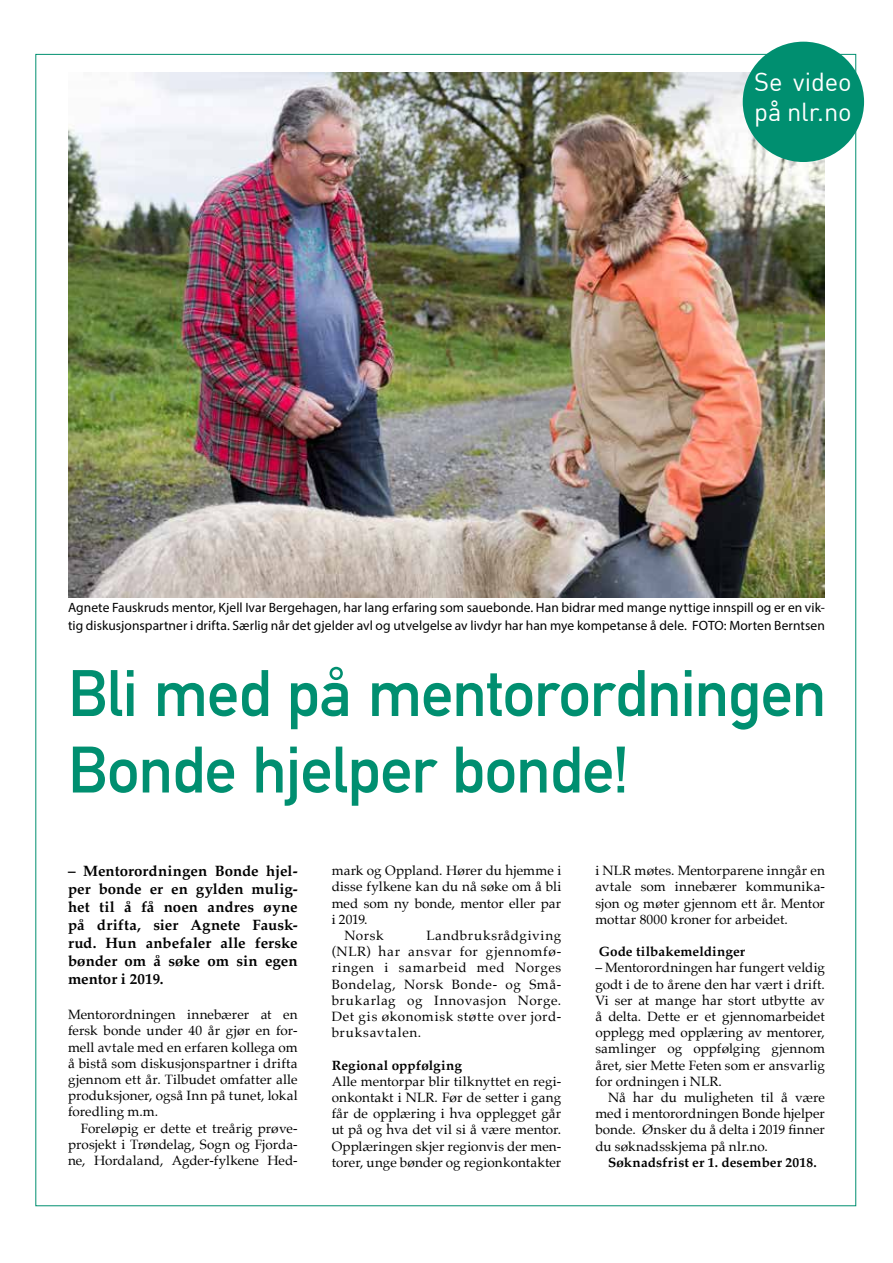
<style>
.page{position:relative;width:893px;height:1263px;background:#fff}
.page>*{position:absolute;margin:0;border:0;box-sizing:border-box;transform-origin:0 0}
.t1{font:700 64.5px/76.5px "DIN Alternate";letter-spacing:-.015em;color:#008f70}
.t2{font:25.5px/30.6px "DIN";color:#fff}
.t3{font:700 15px/18px "Palatino";color:#000;text-align:justify}
.t4{font:13.5px/16.2px "Palatino";letter-spacing:.005em;color:#000;text-align:justify}
.t5{font:13.5px/18px "Myriad Pro";letter-spacing:.005em;color:#000}
.t6{font:700 13.5px "Palatino";letter-spacing:.01em;color:#000}
</style>
<div class="page">
<img style="left:68px;top:72px;width:757px;height:525px">
<div style="left:743px;top:42px;width:121px;height:120px;background:#008f70;border-radius:50%"></div>
<h2 class="t2" style="left:754px;top:66px;width:99px">Se video på nlr.no</h2>
<p class="t5" style="left:68px;top:598px;width:758px">Agnete Fauskruds mentor, Kjell Ivar Bergehagen, har lang erfaring som sauebonde. Han bidrar med mange nyttige innspill og er en vik&shy;tig diskusjonspartner i drifta. Særlig når det gjelder avl og utvelgelse av livdyr har han mye kompetanse å dele. FOTO: Morten Berntsen</p>
<h1 class="t1" style="left:68px;top:651px;width:760px">Bli med på mentorordningen<br>Bonde hjelper bonde!</h1>
<p class="t3" style="left:68px;top:862px;width:231px">– Mentorordningen Bonde hjel&shy;per bonde er en gylden mulig&shy;het til å få noen andres øyne på drifta, sier Agnete Fausk&shy;rud. Hun anbefaler alle ferske bønder om å søke om sin egen mentor i 2019.</p>
<p class="t4" style="left:68px;top:1006px;width:231px">Mentorordningen innebærer at en fersk bonde under 40 år gjør en for&shy;mell avtale med en erfaren kollega om å bistå som diskusjonspartner i drifta gjennom ett år. Tilbudet omfatter alle produksjoner, også Inn på tunet, lokal foredling m.m.</p>
<p class="t4" style="left:68px;top:1120px;width:231px;text-indent:13px">Foreløpig er dette et treårig prøve&shy;prosjekt i Trøndelag, Sogn og Fjorda&shy;ne, Hordaland, Agder-fylkene Hed-</p>
<p class="t4" style="left:332px;top:862px;width:231px">mark og Oppland. Hører du hjemme i</p>
<p class="t4" style="left:332px;top:879px;width:231px">disse fylkene kan du nå søke om å bli</p>
<p class="t4" style="left:332px;top:895px;width:231px">med som ny bonde, mentor eller par</p>
<p class="t4" style="left:332px;top:911px;width:37px">i 2019.</p>
<p class="t4" style="left:344px;top:927px;width:41px">Norsk</p>
<p class="t4" style="left:332px;top:927px;width:231px;text-indent:95px">Landbruksrådgiving (NLR) har ansvar for gjennomfø&shy;ringen i samarbeid med Norges Bondelag, Norsk Bonde- og Små&shy;brukarlag og Innovasjon Norge.<br>Det gis økonomisk støtte over jord&shy;bruksavtalen.</p>
<p class="t6" style="left:332px;top:1053px;width:132px">Regional oppfølging</p>
<p class="t4" style="left:332px;top:1073px;width:231px">Alle mentorpar blir tilknyttet en regi&shy;onkontakt i NLR. Før de setter i gang får de opplæring i hva opplegget går ut på og hva det vil si å være mentor.<br>Opplæringen skjer regionvis der men&shy;torer, unge bønder og regionkontakter</p>
<p class="t4" style="left:595px;top:862px;width:231px">i NLR møtes. Mentorparene inngår en avtale som innebærer kommunika&shy;sjon og møter gjennom ett år. Mentor mottar 8000 kroner for arbeidet.</p>
<p class="t6" style="left:599px;top:940px;width:148px">Gode tilbakemeldinger</p>
<p class="t4" style="left:595px;top:960px;width:231px">– Mentorordningen har fungert veldig godt i de to årene den har vært i drift.<br>Vi ser at mange har stort utbytte av å delta. Dette er et gjennomarbeidet opplegg med opplæring av mentorer, samlinger og oppfølging gjennom året, sier Mette Feten som er ansvarlig for ordningen i NLR.</p>
<p class="t4" style="left:595px;top:1089px;width:231px;text-indent:13px">Nå har du muligheten til å være med i mentorordningen Bonde hjelper bonde. Ønsker du å delta i 2019 finner du søknadsskjema på nlr.no.</p>
<p class="t6" style="left:608px;top:1151px;width:210px">Søknadsfrist er 1. desember 2018.</p>
</div>
